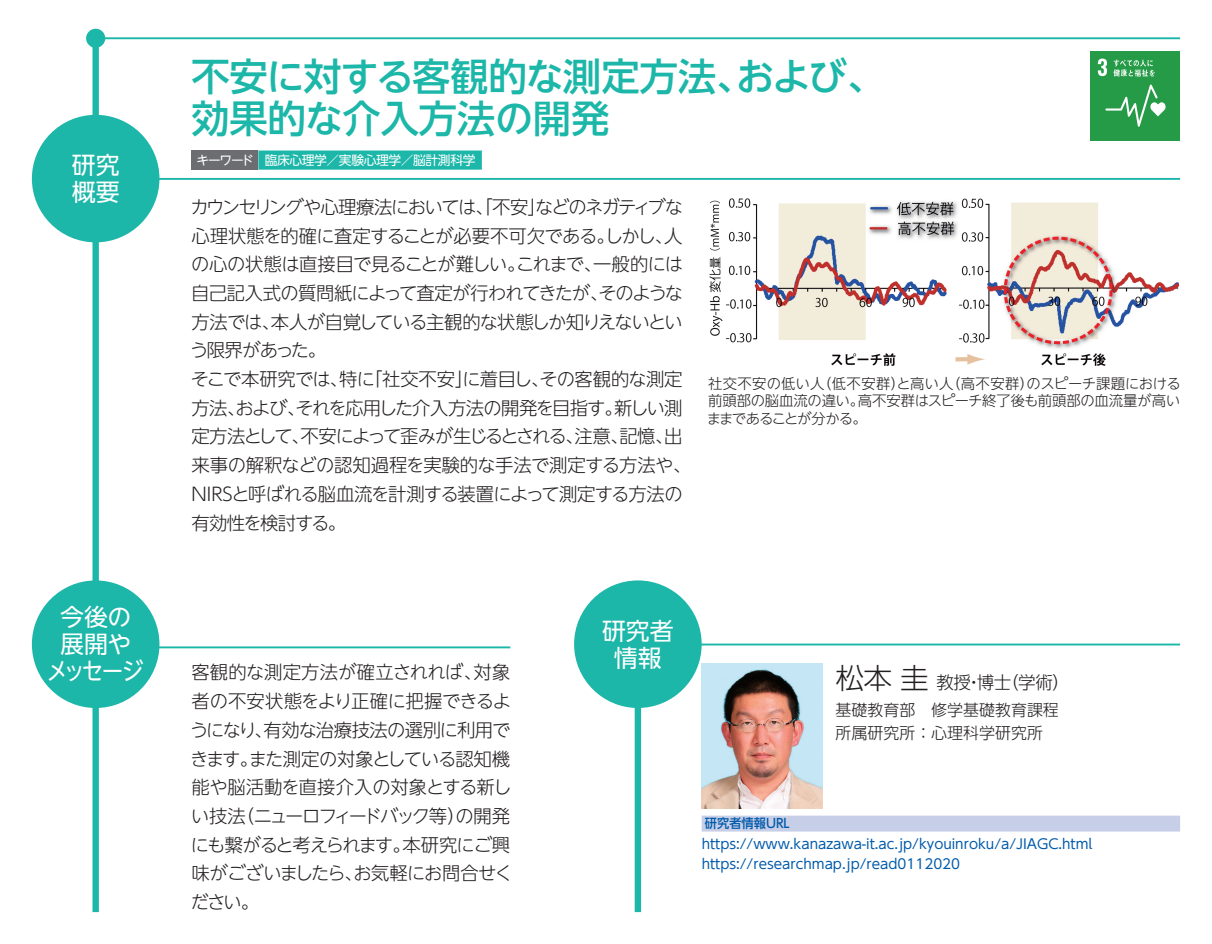
<style>
.page{position:relative;width:1212px;height:944px;background:#fff}
.page>*{position:absolute;margin:0;border:0;box-sizing:border-box;transform-origin:0 0}
.t1{font:500 38.25px/41.4px "UD Shin Go NT Pr 6 N";letter-spacing:-.01em;color:#1cb7a9}
.t2{font:300 28.8px "UD Shin Go NT Pr 6 N";color:#231f20}
.t3{font:23.85px/27px "UD Shin Go NT Pr 6 N";letter-spacing:-.045em;color:#fff;text-align:center}
.t4{font:23.85px/27px "UD Shin Go NT Pr 6 N";color:#fff}
.t5{font:300 18.22px/28.8px "UD Shin Go NT Pr 6 N";letter-spacing:-.045em;color:#231f20}
.t6{font:300 18.22px/28.8px "UD Shin Go NT Pr 6 N";letter-spacing:-.025em;color:#231f20}
.t7{font:300 18.22px "UD Shin Go NT Pr 6 N";letter-spacing:-.09em;color:#231f20}
.t8{font:300 18.22px "UD Shin Go NT Pr 6 N";letter-spacing:-.1em;color:#231f20}
.t9{font:300 18.22px "UD Shin Go NT Pr 6 N";letter-spacing:-.02em;color:#231f20}
.t10{font:300 18.22px "UD Shin Go NT Pr 6 N";letter-spacing:-.01em;color:#231f20}
.t11{font:300 18.22px "UD Shin Go NT Pr 6 N";letter-spacing:-.105em;color:#231f20}
.t12{font:300 17.55px "UD Shin Go NT Pr 6 N";letter-spacing:-.03em;color:#231f20}
.t13{font:300 15.97px/23.2px "UD Shin Go NT Pr 6 N";color:#231f20}
.t14{font:300 14.4px/17.6px "UD Shin Go NT Pr 6 N";letter-spacing:-.01em;color:#231f20}
.t15{font:300 14.4px "UD Shin Go NT Pr 6 N";letter-spacing:.025em;color:#231f20}
.t16{font:300 14.4px "UD Shin Go NT Pr 6 N";letter-spacing:.02em;color:#231f20}
.t17{font:13.5px/20px "UD Shin Go NT Pr 6 N";color:#015aaa}
.t18{font:12.83px "UD Shin Go NT Pr 6 N";letter-spacing:-.03em;color:#fff}
.t19{font:500 12.83px "UD Shin Go NT Pr 6 N";color:#015aaa;scale:.96 1}
</style>
<div class="page">
<div style="left:92px;top:32px;width:7px;height:880px;background:#1cb7a9"></div>
<hr style="left:96px;top:37px;width:1084px;height:2px;background:#1cb7a9">
<div style="left:86px;top:29px;width:19px;height:19px;background:#1cb7a9;border-radius:50%"></div>
<div style="left:635px;top:606px;width:6px;height:306px;background:#1cb7a9"></div>
<hr style="left:96px;top:646px;width:414px;height:2px;background:#1cb7a9">
<hr style="left:638px;top:644px;width:542px;height:1px;background:#1cb7a9">
<div style="left:35px;top:584px;width:121px;height:121px;background:#1cb7a9;border-radius:50%"></div>
<div style="left:32px;top:580px;width:127px;height:128px;border:6px solid #1cb7a9;border-radius:50%"></div>
<div style="left:577px;top:584px;width:121px;height:121px;background:#1cb7a9;border-radius:50%"></div>
<div style="left:574px;top:580px;width:128px;height:128px;border:6px solid #1cb7a9;border-radius:50%"></div>
<hr style="left:96px;top:178px;width:1084px;height:2px;background:#1cb7a9">
<div style="left:35px;top:118px;width:121px;height:121px;background:#1cb7a9;border-radius:50%"></div>
<div style="left:32px;top:115px;width:127px;height:127px;border:6px solid #1cb7a9;border-radius:50%"></div>
<div style="left:702px;top:816px;width:478px;height:16px;background:#c7cee8"></div>
<img style="left:702px;top:663px;width:121px;height:146px">
<div style="left:1091px;top:51px;width:89px;height:89px;background:#269b47"></div>
<svg style="left:1098px;top:59px;width:9px;height:17px"></svg>
<svg style="left:1105px;top:85px;width:60px;height:42px"></svg>
<svg style="left:1113px;top:60px;width:42px;height:17px"></svg>
<div style="left:258px;top:151px;width:224px;height:19px;background:#1cb7a9"></div>
<div style="left:191px;top:151px;width:67px;height:19px;background:#6c6d70"></div>
<img style="left:710px;top:198px;width:468px;height:168px">
<h3 class="t4" style="left:72px;top:151px;width:49px">研究概要</h3>
<h3 class="t3" style="left:46px;top:603px;width:99px">今後の展開やメッセージ</h3>
<h1 class="t1" style="left:191px;top:55px;width:565px">不安に対する客観的な測定方法、効果的な介入方法の開発</h1>
<p class="t18" style="left:265px;top:150px;width:212px">臨床心理学／実験心理学／脳計測科学</p>
<p class="t18" style="left:197px;top:150px;width:59px">キーワード</p>
<p class="t7" style="left:190px;top:192px;width:494px">カウンセリングや心理療法においては、「不安などのネガティブな</p>
<p class="t5" style="left:191px;top:192px;width:493px;text-indent:336px">」<br>心理状態を的確に査定することが必要不可欠であるしかし人、</p>
<p class="t5" style="left:593px;top:221px;width:91px">。<br>一般的には</p>
<p class="t5" style="left:191px;top:249px;width:336px">の心の状態は直接目で見ることが難しい。</p>
<p class="t5" style="left:516px;top:249px;width:87px">これまで、</p>
<p class="t5" style="left:271px;top:278px;width:413px;text-indent:-80px">自己記入式の質問紙によって査定が行われてきたが、<br>本人が自覚している主観的な状態しか知りえないとい</p>
<p class="t5" style="left:599px;top:278px;width:86px">そのような</p>
<p class="t5" style="left:190px;top:307px;width:138px">方法では、<br>う限界があった。</p>
<h1 class="t1" style="left:736px;top:55px;width:151px">および、</h1>
<p class="t10" style="left:364px;top:364px;width:320px">「社交不安に着目しその客観的な測定</p>
<p class="t5" style="left:455px;top:364px;width:20px">」</p>
<p class="t5" style="left:191px;top:364px;width:159px">そこで本研究では、</p>
<p class="t5" style="left:339px;top:364px;width:37px">特に</p>
<p class="t5" style="left:531px;top:364px;width:20px">、</p>
<p class="t5" style="left:191px;top:393px;width:433px">方法およびそれを応用した介入方法の開発を目指す。</p>
<p class="t5" style="left:614px;top:393px;width:70px">新しい測</p>
<p class="t5" style="left:227px;top:393px;width:20px">、</p>
<p class="t5" style="left:287px;top:393px;width:20px">、</p>
<p class="t8" style="left:191px;top:422px;width:439px">定方法として不安によって歪みが生じるとされる注意、</p>
<p class="t5" style="left:619px;top:421px;width:65px">記憶出、</p>
<p class="t5" style="left:191px;top:421px;width:502px;text-indent:100px">、<br>来事の解釈などの認知過程を実験的な手法で測定する方法や、<br>NIRSと呼ばれる脳血流を計測する装置によって測定する方法の有効性を検討する。</p>
<p class="t5" style="left:565px;top:421px;width:20px">、</p>
<p class="t14" style="left:1026px;top:374px;width:156px">のスピーチ課題における</p>
<p class="t15" style="left:817px;top:372px;width:138px">（低不安群と高い人</p>
<p class="t14" style="left:891px;top:374px;width:16px">）</p>
<p class="t14" style="left:946px;top:374px;width:90px">（高不安群）</p>
<p class="t16" style="left:708px;top:372px;width:118px">社交不安の低い人</p>
<p class="t14" style="left:858px;top:392px;width:324px">高不安群はスピーチ終了後も前頭部の血流量が高い</p>
<p class="t14" style="left:707px;top:392px;width:161px">前頭部の脳血流の違い。ままであることが分かる。</p>
<p class="t6" style="left:190px;top:657px;width:322px">客観的な測定方法が確立されれば、<br>者の不安状態をより正確に把握できるようになり有効な治療技法の選別に利用で</p>
<p class="t5" style="left:473px;top:657px;width:38px">対象</p>
<p class="t5" style="left:190px;top:715px;width:322px;text-indent:64px">、<br>きますまた測定の対象としている認知機</p>
<p class="t5" style="left:240px;top:744px;width:20px">。</p>
<p class="t9" style="left:191px;top:773px;width:322px">能や脳活動を直接介入の対象とする新し</p>
<p class="t11" style="left:236px;top:801px;width:276px">（ニューロフィードバック等の開発</p>
<p class="t5" style="left:447px;top:801px;width:20px">）</p>
<p class="t5" style="left:191px;top:801px;width:57px">い技法</p>
<p class="t5" style="left:191px;top:830px;width:323px">にも繋がると考えられます。<br>味がございましたらお気軽にお問合せく</p>
<p class="t5" style="left:403px;top:830px;width:109px">本研究にご興</p>
<p class="t5" style="left:345px;top:858px;width:20px">、</p>
<p class="t5" style="left:191px;top:887px;width:70px">ださい。</p>
<h3 class="t4" style="left:602px;top:616px;width:73px;text-align:center">研究者情報</h3>
<h2 class="t2" style="left:836px;top:654px;width:95px">松本圭</h2>
<p class="t13" style="left:836px;top:697px;width:225px">基礎教育部　修学基礎教育課程所属研究所：心理科学研究所</p>
<p class="t12" style="left:1001px;top:668px;width:70px">（学術(</p>
<p class="t12" style="left:936px;top:668px;width:76px">教授博士</p>
<p class="t12" style="left:965px;top:668px;width:19px">・</p>
<p class="t19" style="left:705px;top:813px;width:90px">研究者情報URL</p>
<p class="t17" style="left:702px;top:834px;width:392px">https://www.kanazawa i t- .ac.jp/kyouinroku a/ /JIAGC.html https://researchmap.jp/read0112020</p>
</div>
